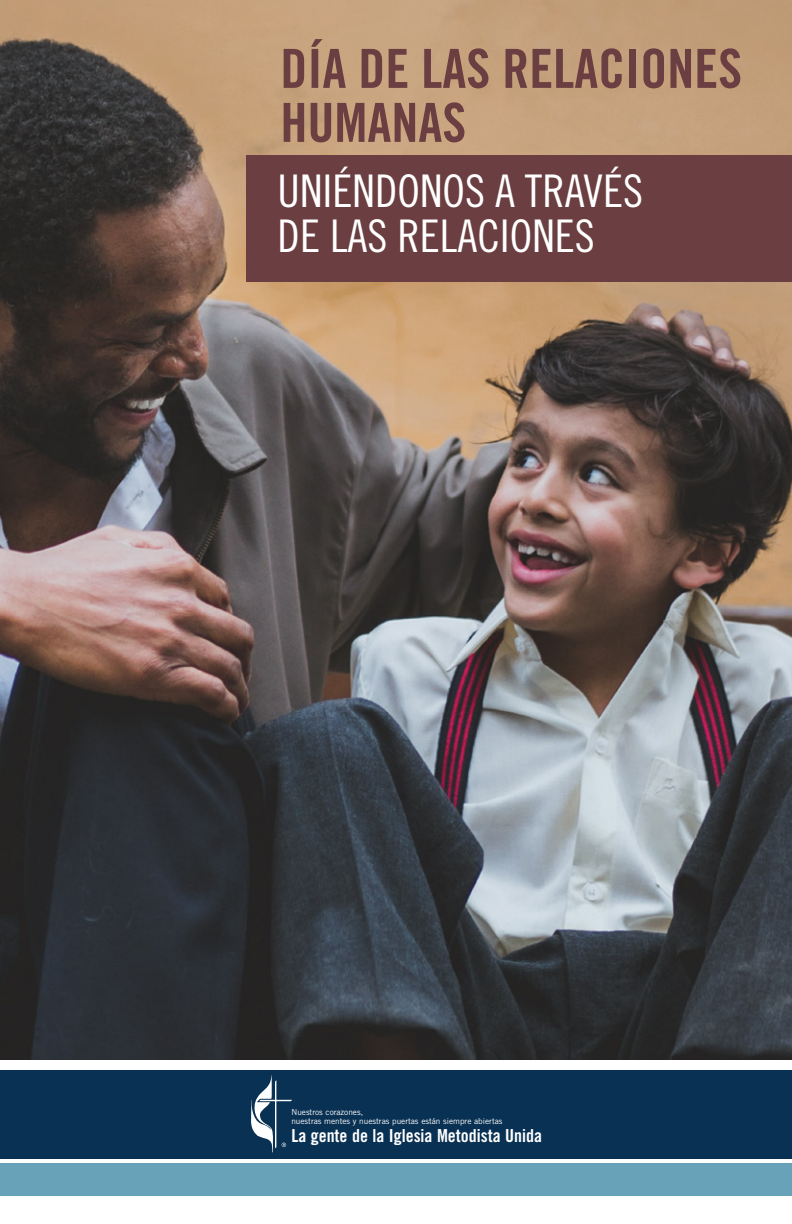
<style>
.page{position:relative;width:792px;height:1224px;background:#fff}
.page>*{position:absolute;margin:0;border:0;box-sizing:border-box;transform-origin:0 0}
.t1{font:54px "Trade Gothic LT Std Bd Cn 20";color:#6b3f41}
.t2{font:45px "Trade Gothic LT Std Cn 18";color:#fff}
.t3{font:18px "Trade Gothic Bold Cond Twenty";color:#fff}
.t4{font:8.2px/8.8px "Trade Gothic LT Std";color:#fff}
</style>
<div class="page">
<img style="left:0;top:0;width:792px;height:1059px">
<div style="left:0;top:1070px;width:792px;height:88px;background:#093153"></div>
<div style="left:0;top:1164px;width:792px;height:32px;background:#67a2b8"></div>
<div style="left:246px;top:155px;width:546px;height:127px;background:#6b3f41"></div>
<svg style="left:251px;top:1075px;width:41px;height:78px"></svg>
<p class="t1" style="left:280px;top:36px;width:463px">DÍA DE LAS RELACIONES</p>
<p class="t1" style="left:280px;top:90px;width:187px">HUMANAS</p>
<p class="t2" style="left:278px;top:164px;width:367px">UNIÉNDONOS A TRAVÉS</p>
<p class="t2" style="left:278px;top:209px;width:319px">DE LAS RELACIONES</p>
<p class="t4" style="left:291px;top:1108px;width:213px">Nuestros corazones,<br>nuestras mentes y nuestras puertas están siempre abiertas</p>
<p class="t3" style="left:291px;top:1125px;width:252px">La gente de la Iglesia Metodista Unida</p>
</div>
